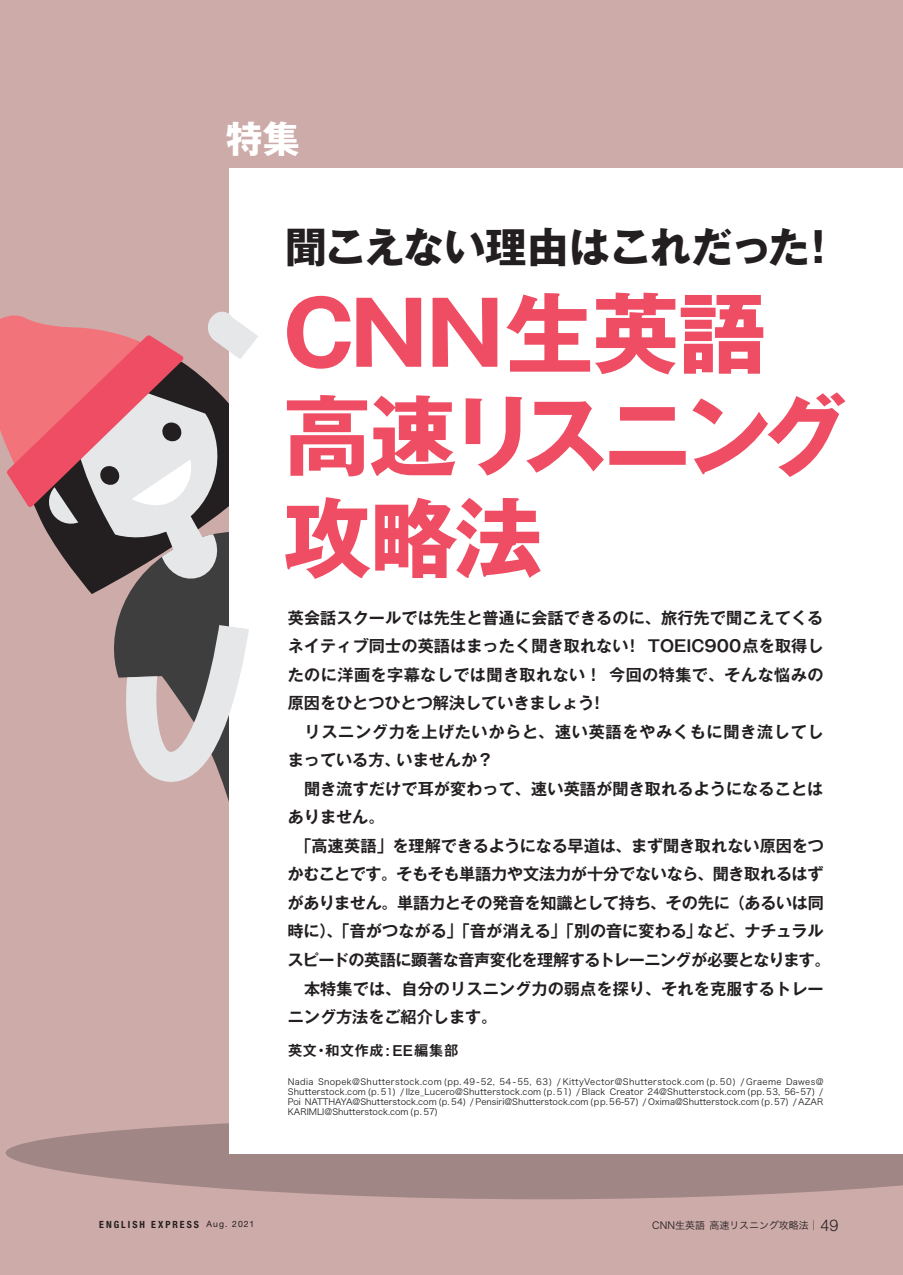
<style>
.page{position:relative;width:903px;height:1275px;background:#cdaba9}
.page>*{position:absolute;margin:0;border:0;box-sizing:border-box;transform-origin:0 0}
.t1{font:700 87.5px/102.4px "Gothic MB101 Pro";letter-spacing:-.03em;color:#ef4d63}
.t2{font:700 41.65px "Gothic MB101 Pro";letter-spacing:-.03em;color:#231f20}
.t3{font:700 37.27px "Gothic MB101 Pro";color:#fff}
.t4{font:700 16.1px/28.5px "Gothic MB101 Pro De";letter-spacing:.005em;color:#231f20}
.t5{font:14.88px "Midashi Go Pro MB31";color:#231f20}
.t6{font:700 condensed 9.97px "Helvetica Neue LT Std";letter-spacing:.2em;color:#231f20}
.t7{font:9.97px "Hira Kaku Pro W3";color:#231f20}
.t8{font:8.75px/10px "Hira Kaku Pro W3";color:#231f20;text-align:justify}
.s1{font-weight:400;font-stretch:normal;font-size:8.75px}
.s2{font-family:"Helvetica Neue LT Std";font-weight:300;font-size:16.1px}
</style>
<div class="page">
<svg style="left:6px;top:1123px;width:897px;height:76px;fill:#a08685"></svg>
<svg style="left:114px;top:594px;width:115px;height:208px;fill:#3e3e3f"></svg>
<svg style="left:83px;top:583px;width:146px;height:11px;fill:#3e3e3f"></svg>
<div style="left:229px;top:169px;width:674px;height:985px;background:#fff"></div>
<svg style="left:123px;top:625px;width:126px;height:157px"></svg>
<svg style="left:0;top:311px;width:258px;height:272px"></svg>
<h3 class="t3" style="left:226px;top:108px;width:76px">特集</h3>
<h2 class="t2" style="left:285px;top:212px;width:555px">聞こえない理由はこれだった！</h2>
<h1 class="t1" style="left:283px;top:272px;width:565px">CNN生英語高速リスニング攻略法</h1>
<p class="t4" style="left:287px;top:601px;width:545px">英会話スクールでは先生と普通に会話できるのに、旅行先で聞こえてくるネイティブ同士の英語はまったく聞き取れない！ TOEIC900点を取得したのに洋画を字幕なしでは聞き取れない！ 今回の特集で、そんな悩みの原因をひとつひとつ解決していきましょう！<br>　リスニング力を上げたいからと、速い英語をやみくもに聞き流してしまっている方、いませんか？<br>　聞き流すだけで耳が変わって、速い英語が聞き取れるようになることはありません。<br>　「高速英語」を理解できるようになる早道は、まず聞き取れない原因をつかむことです。そもそも単語力や文法力が十分でないなら、聞き取れるはずがありません。単語力とその発音を知識として持ち、その先に（あるいは同時に）、「音がつながる」「音が消える」「別の音に変わる」など、ナチュラルスピードの英語に顕著な音声変化を理解するトレーニングが必要となります。　本特集では、自分のリスニング力の弱点を探り、それを克服するトレーニング方法をご紹介します。</p>
<p class="t5" style="left:288px;top:1038px;width:172px">英文・和文作成: EE編集部</p>
<p class="t8" style="left:288px;top:1076px;width:537px">Nadia Snopek@Shutterstock.com (pp. 49-52, 54 -55, 63) / KittyVector@Shutterstock.com (p. 50) / Graeme Dawes@ Shutterstock.com (p. 51) / Ilze_Lucero@Shutterstock.com (p. 51) / Black Creator 24@Shutterstock.com (pp. 53, 56-57) / Poi NATTHAYA@Shutterstock.com (p. 54) / Pensiri@Shutterstock.com (pp. 56-57) / Oxima@Shutterstock.com (p. 57) / AZAR KARIMLI@Shutterstock.com (p. 57)</p>
<p class="t6" style="left:99px;top:1218px;width:157px">ENGLISH EXPRESS <span class="s1">Aug. 2021</span></p>
<p class="t7" style="left:652px;top:1216px;width:188px">CNN生英語高速リスニング攻略法│ <span class="s2">49</span></p>
</div>
